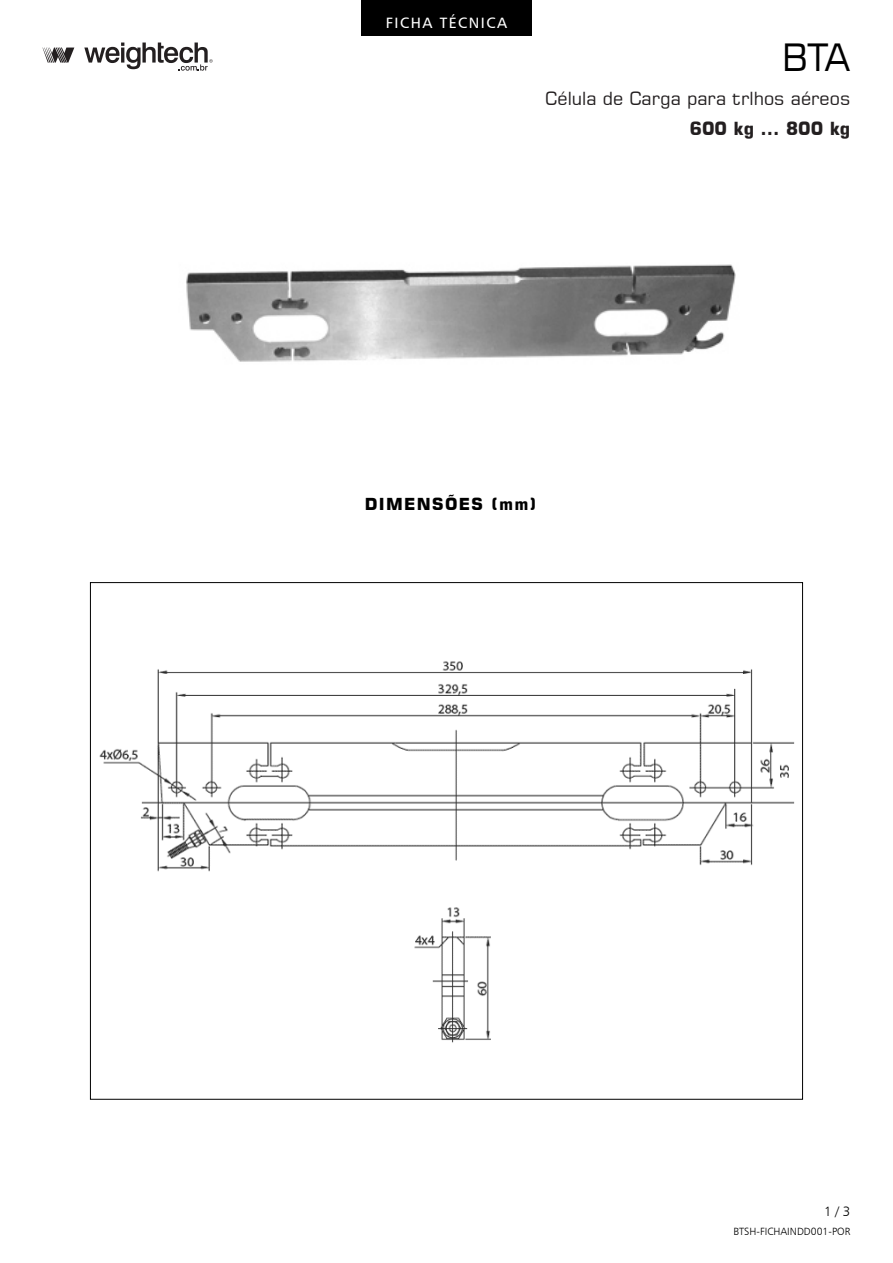
<style>
.page{position:relative;width:893px;height:1263px;background:#fff}
.page>*{position:absolute;margin:0;border:0;box-sizing:border-box;transform-origin:0 0}
.Nome_do_Produto_-_Da{font:37.5px "Square 721 BT";color:#000}
.Tipo_do_produto_-_Da{font:18px "Square 721 BT";color:#231f20}
.Tipo_do_produto_-_Da-2{font:700 18px "Square 721 BT";color:#231f20}
.Seções{font:700 16.5px "Square 721 BT";letter-spacing:.08em;color:#000}
.t1{font:15px "Humanist 777 BT Roman B";letter-spacing:.1em;color:#fff}
.Número_da_página{font:13.5px "Humanist 777 BT Light B";color:#000}
.t2{font:10.5px "Humanist 777 BT Light B";color:#000}
</style>
<div class="page">
<img style="left:186px;top:264px;width:550px;height:98px">
<img style="left:99px;top:661px;width:696px;height:382px">
<div style="left:361px;top:0;width:170px;height:35px;background:#000"></div>
<svg style="left:43px;top:43px;width:170px;height:28px"></svg>
<p class="t1" style="left:386px;top:13px;width:123px">FICHA TÉCNICA</p>
<p class="Nome_do_Produto_-_Da" style="left:782px;top:34px;width:70px">BTA</p>
<p class="Tipo_do_produto_-_Da" style="left:545px;top:88px;width:307px">Célula de Carga para trlhos aéreos</p>
<p class="Tipo_do_produto_-_Da-2" style="left:689px;top:118px;width:162px">600 kg ... 800 kg</p>
<p class="Seções" style="left:365px;top:494px;width:173px">DIMENSÕES (mm)</p>
<p class="Número_da_página" style="left:824px;top:1203px;width:28px">1 / 3</p>
<p class="t2" style="left:733px;top:1225px;width:118px">BTSH-FICHAINDD001-POR</p>
</div>
